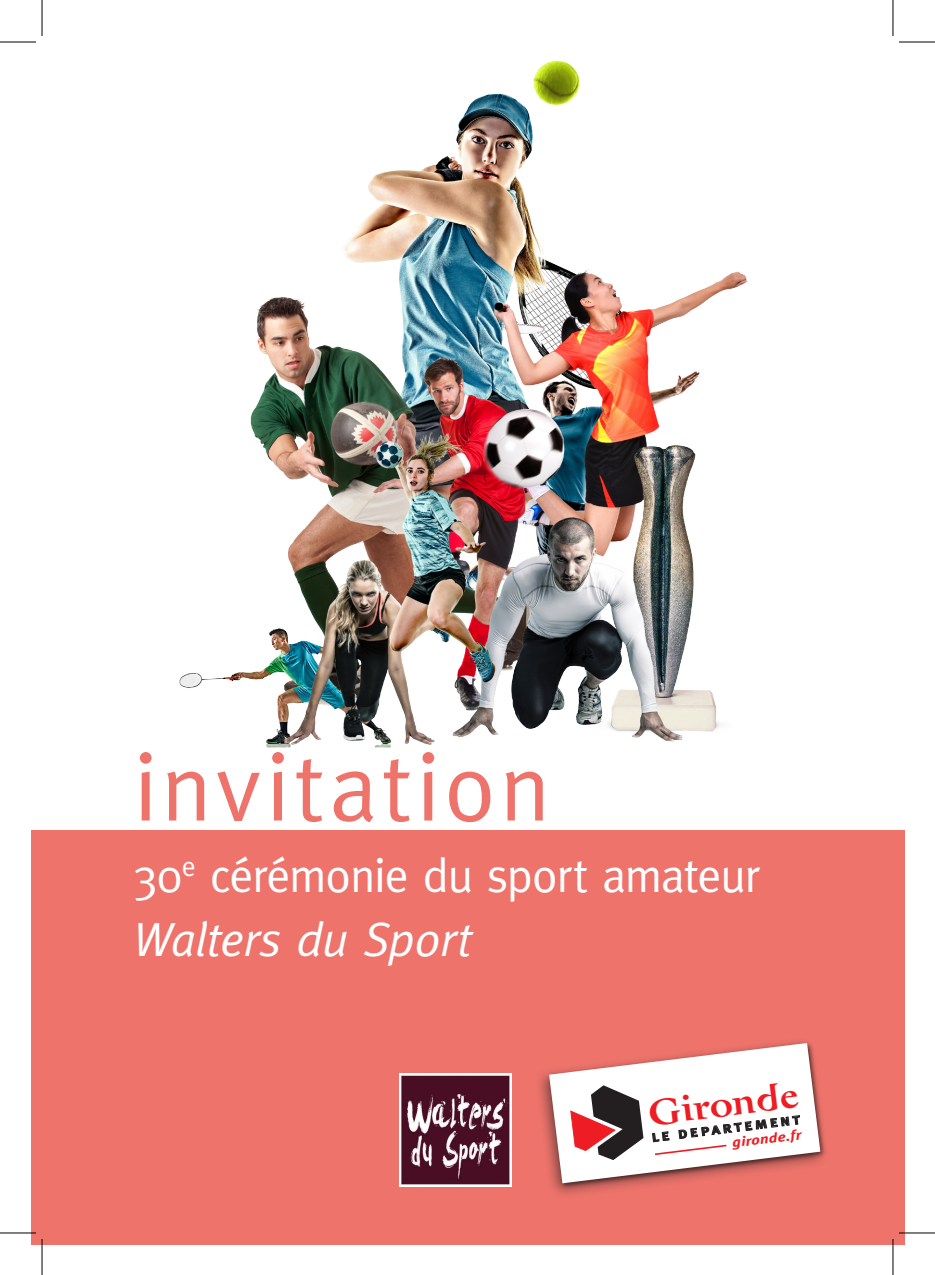
<style>
.page{position:relative;width:935px;height:1275px;background:#fff}
.page>*{position:absolute;margin:0;border:0;box-sizing:border-box;transform-origin:0 0}
.t1{font:96px "Meta";letter-spacing:.04em;color:#ed736b}
.t2{font:48px "Meta";letter-spacing:-.025em;color:#fff}
.t3{font:italic 48px "Meta";letter-spacing:-.015em;color:#fff}
.t4{font:700 37px "Air";color:#ee1d23;scale:1.07 1}
.t5{font:italic 700 13.4px "Meta Plus";color:#ee1d23;scale:1.21 1}
.t6{font:11.6px "Meta Plus Bold Caps";color:#231f20;scale:1.23 1}
</style>
<div class="page">
<div style="left:31px;top:830px;width:873px;height:414px;background:#ed736b"></div>
<img style="left:179px;top:60px;width:569px;height:688px">
<img style="left:545px;top:1042px;width:281px;height:150px">
<svg style="left:549px;top:1043px;width:271px;height:140px"></svg>
<img style="left:399px;top:1073px;width:113px;height:113px">
<hr style="left:0;top:42px;width:30px;height:1px;background:#000">
<hr style="left:904px;top:42px;width:30px;height:1px;background:#000">
<hr style="left:0;top:1232px;width:30px;height:1px;background:#000">
<hr style="left:904px;top:1232px;width:30px;height:1px;background:#000">
<hr style="left:42px;top:0;width:1px;height:30px;background:#000">
<hr style="left:42px;top:1245px;width:1px;height:30px;background:#000">
<hr style="left:892px;top:0;width:1px;height:30px;background:#000">
<hr style="left:892px;top:1245px;width:1px;height:30px;background:#000">
<p class="t1" style="left:134px;top:731px;width:418px">invitation</p>
<p class="t2" style="left:133px;top:848px;width:628px">30<sup>e</sup> cérémonie du sport amateur</p>
<p class="t3" style="left:133px;top:911px;width:341px">Walters du Sport</p>
<p class="t4" style="left:645px;top:1088px;width:142px;rotate:-7deg">Gironde</p>
<p class="t5" style="left:731px;top:1135px;width:59px;rotate:-7deg">gironde.fr</p>
<p class="t6" style="left:651px;top:1131px;width:123px;rotate:-7deg">LE DEPARTEMENT</p>
</div>
